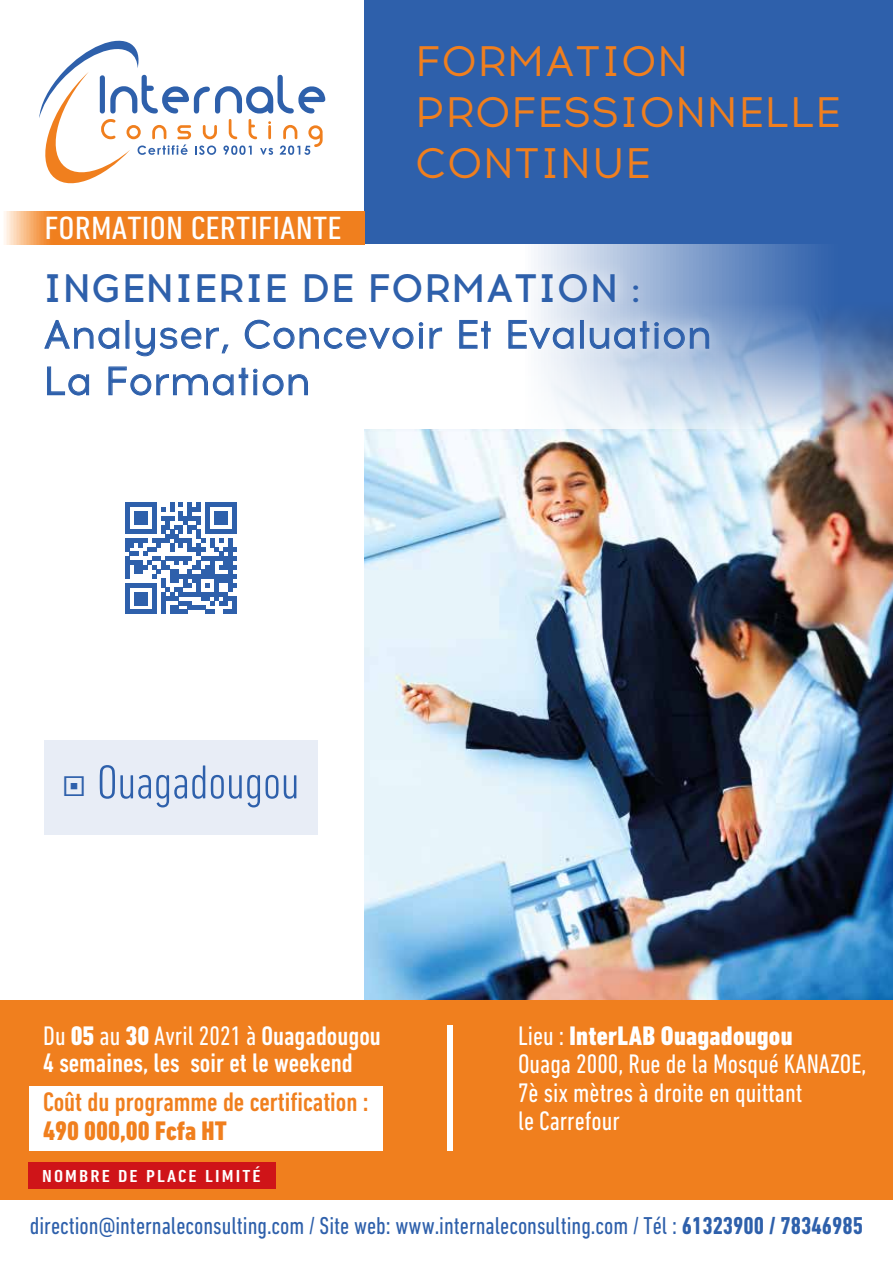
<style>
.page{position:relative;width:893px;height:1263px;background:#fff}
.page>*{position:absolute;margin:0;border:0;box-sizing:border-box;transform-origin:0 0}
.t1{font:300 condensed 48.45px "DIN Next LT Pro";letter-spacing:-.01em;color:#2e60ab;scale:1.05 1}
.t2{font:42.6px/51px "Acrom";color:#f07f1e}
.t3{font:39.6px/46.5px "Acrom";color:#2e60ab}
.t4{font:500 39.6px "Acrom";color:#2e60ab}
.t5{font:condensed 32.7px "DIN Next LT Pro";letter-spacing:.005em;color:#fff;scale:1.17 1}
.t6{font:condensed 27.3px/28.5px "DIN Next LT Pro";color:#fff}
.t7{font:500 condensed 27.3px/27px "DIN Next LT Pro";color:#fff}
.t8{font:500 condensed 27.3px "DIN Next LT Pro";color:#f07f1e}
.t9{font:800 condensed 27.3px "DIN Next LT Pro";color:#f07f1e}
.t10{font:condensed 24.9px "DIN Next LT Pro";color:#2e60ab}
.t11{font:500 condensed 17.7px "DIN Next LT Pro";letter-spacing:.1em;color:#fff;scale:1.2 1}
.s1{font-weight:400}
.s2{font-weight:800}
.s3{font-weight:700}
</style>
<div class="page">
<div style="left:45px;top:740px;width:273px;height:94px;background:#e8edf6"></div>
<img style="left:364px;top:467px;width:529px;height:533px">
<svg style="left:364px;top:0;width:529px;height:467px;background:#446faf"></svg>
<svg style="left:735px;top:245px;width:105px;height:183px;background:#7b99c7"></svg>
<svg style="left:39px;top:40px;width:286px;height:144px"></svg>
<img style="left:44px;top:244px;width:691px;height:189px">
<svg style="left:45px;top:320px;width:48px;height:29px"></svg>
<svg style="left:99px;top:328px;width:20px;height:21px"></svg>
<svg style="left:136px;top:328px;width:92px;height:28px"></svg>
<svg style="left:245px;top:320px;width:49px;height:29px"></svg>
<svg style="left:300px;top:328px;width:113px;height:21px"></svg>
<svg style="left:419px;top:322px;width:4px;height:4px"></svg>
<div style="left:419px;top:328px;width:4px;height:20px;border:1px solid #2e60ab"></div>
<svg style="left:430px;top:328px;width:12px;height:21px"></svg>
<svg style="left:459px;top:320px;width:31px;height:29px"></svg>
<svg style="left:509px;top:320px;width:64px;height:29px"></svg>
<div style="left:580px;top:320px;width:3px;height:28px;border:1px solid #2e60ab"></div>
<svg style="left:590px;top:321px;width:59px;height:28px;background:#b1c4df"></svg>
<svg style="left:655px;top:322px;width:3px;height:4px"></svg>
<div style="left:655px;top:328px;width:3px;height:20px;border:1px solid #2e60ab"></div>
<svg style="left:664px;top:328px;width:45px;height:21px"></svg>
<svg style="left:47px;top:367px;width:42px;height:28px"></svg>
<svg style="left:109px;top:367px;width:42px;height:28px"></svg>
<svg style="left:157px;top:374px;width:76px;height:21px"></svg>
<svg style="left:239px;top:368px;width:18px;height:27px"></svg>
<div style="left:254px;top:375px;width:3px;height:20px;border:1px solid #2e60ab"></div>
<svg style="left:263px;top:374px;width:20px;height:21px"></svg>
<svg style="left:289px;top:374px;width:19px;height:21px"></svg>
<div style="left:0;top:1000px;width:893px;height:248px;background:#f07f1e"></div>
<div style="left:0;top:1200px;width:893px;height:63px;background:#fff"></div>
<div style="left:29px;top:1086px;width:353px;height:64px;background:#fff"></div>
<div style="left:448px;top:1025px;width:5px;height:126px;background:#fff"></div>
<div style="left:29px;top:1163px;width:247px;height:26px;background:#cf1418"></div>
<svg style="left:125px;top:503px;width:112px;height:111px"></svg>
<svg style="left:4px;top:211px;width:360px;height:34px;background:#f1872b"></svg>
<p class="t5" style="left:44px;top:210px;width:255px">FORMATION CERTIFIANTE</p>
<h2 class="t2" style="left:415px;top:37px;width:427px">FORMATION<br>PROFESSIONNELLE<br>CONTINUE</h2>
<h3 class="t4" style="left:43px;top:261px;width:599px">INGENIERIE DE FORMATION :</h3>
<h3 class="t3" style="left:43px;top:313px;width:670px">Analyser, Concevoir Et Evaluation<br>La Formation</h3>
<h1 class="t1" style="left:62px;top:754px;width:228px">◻ Ouagadougou</h1>
<p class="t7" style="left:43px;top:1022px;width:339px"><span class="s1">Du</span> <span class="s2">05</span> <span class="s1">au</span> <span class="s2">30</span> <span class="s1">Avril 2021 à</span> Ouagadougou<br>4 semaines, les soir et le weekend</p>
<p class="t8" style="left:43px;top:1086px;width:327px">Coût du programme de certification :</p>
<p class="t9" style="left:43px;top:1115px;width:185px">490 000,00 Fcfa HT</p>
<p class="t11" style="left:42px;top:1166px;width:183px">NOMBRE DE PLACE LIMITÉ</p>
<p class="t10" style="left:30px;top:1211px;width:835px">direction@internaleconsulting.com / Site web: www.internaleconsulting.com / Tél : <span class="s3">61323900 / 78346985</span></p>
<p class="t6" style="left:518px;top:1021px;width:350px">Lieu : <span class="s2">InterLAB Ouagadougou<br></span>Ouaga 2000, Rue de la Mosqué KANAZOE,<br>7è six mètres à droite en quittant<br>le Carrefour</p>
</div>
